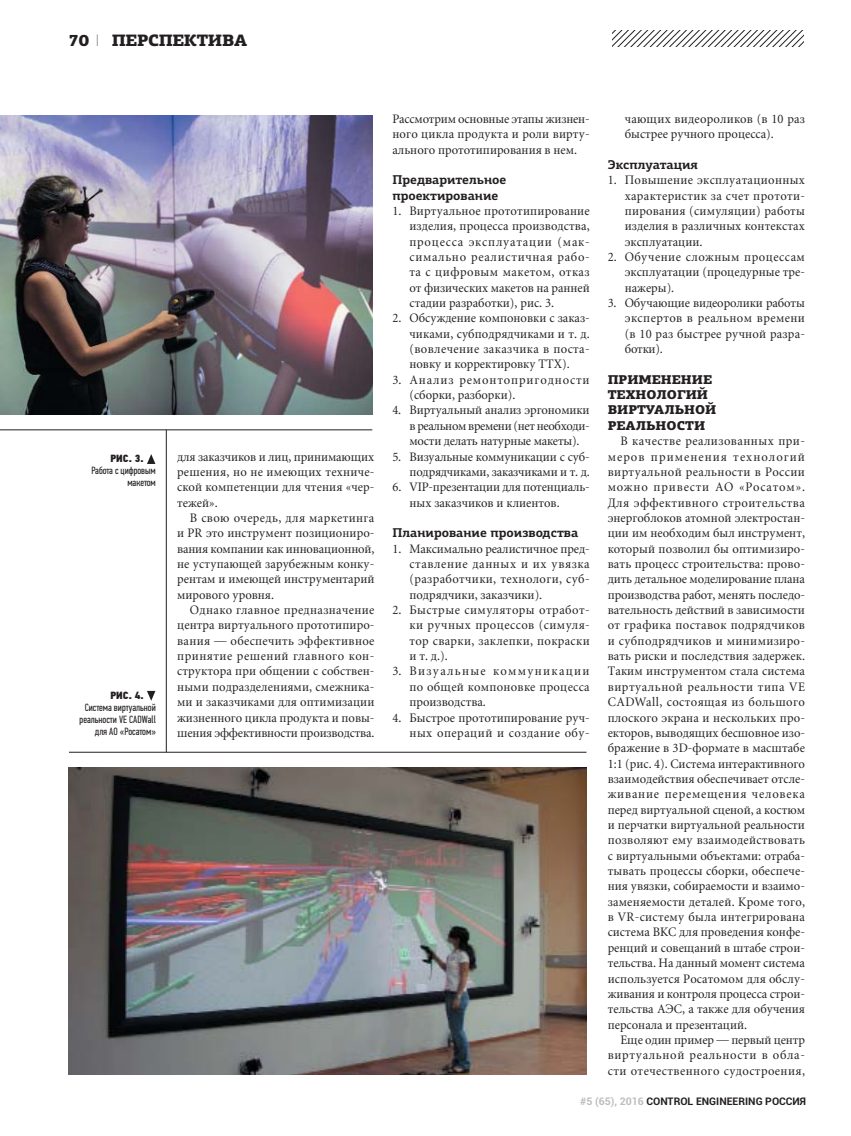
<style>
.page{position:relative;width:851px;height:1136px;background:#fff}
.page>*{position:absolute;margin:0;border:0;box-sizing:border-box;transform-origin:0 0}
.t1{font:900 16.5px "PF Agora Slab Pro";letter-spacing:-.02em;color:#231f20}
.t2{font:12.75px/15.3px "Miniature";color:#231f20;text-align:justify;scale:.96 1}
.t3{font:700 12.75px/15.3px "PF Agora Slab Pro";color:#231f20}
.t4{font:12.75px/15.3px "Miniature";letter-spacing:.07em;color:#231f20;scale:.96 1}
.t5{font:900 12.75px/15.3px "PF Agora Slab Pro";color:#231f20}
.t6{font:10.5px/12px "PF Din Text Comp Pro";color:#231f20;text-align:right}
.t7{font:700 10.5px "Roboto";color:#231f20}
.t8{font:10.5px "PF Din Text Cond Pro X Black";color:#231f20}
.s1{font-family:"PF Din Text Pro";font-weight:100}
.s2{color:#bbbdc0}
</style>
<div class="page">
<svg style="left:612px;top:31px;width:191px;height:15px"></svg>
<img style="left:69px;top:767px;width:517px;height:307px">
<img style="left:0;top:116px;width:372px;height:298px">
<svg style="left:147px;top:454px;width:8px;height:10px"></svg>
<svg style="left:147px;top:690px;width:8px;height:10px"></svg>
<hr style="left:69px;top:752px;width:517px;height:1px;background:#231f20">
<hr style="left:0;top:429px;width:372px;height:1px;background:#231f20">
<hr style="left:166px;top:430px;width:1px;height:322px;background:#231f20">
<p class="t1" style="left:69px;top:31px;width:32px">70 <span class="s1">I</span></p>
<p class="t1" style="left:112px;top:31px;width:137px">ПЕРСПЕКТИВА</p>
<p class="t8" style="left:110px;top:452px;width:35px">РИС. 3.</p>
<p class="t6" style="left:91px;top:464px;width:66px">Работа с цифровым макетом</p>
<p class="t8" style="left:110px;top:689px;width:35px">РИС. 4.</p>
<p class="t6" style="left:80px;top:701px;width:78px">Система виртуальной реальности VE CADWall для АО «Росатом»</p>
<p class="t2" style="left:177px;top:450px;width:207px">для заказчиков и лиц, принимающих решения, но не имеющих техниче&shy;ской компетенции для чтения «чер&shy;тежей».</p>
<p class="t2" style="left:177px;top:511px;width:207px;text-indent:13px">В свою очередь, для маркетинга и PR это инструмент позициониро&shy;вания компании как инновационной, не уступающей зарубежным конку&shy;рентам и имеющей инструментарий мирового уровня.</p>
<p class="t2" style="left:177px;top:603px;width:207px;text-indent:13px">Однако главное предназначение центра виртуального прототипиро&shy;вания — обеспечить эффективное принятие решений главного кон&shy;структора при общении с собствен&shy;ными подразделениями, смежника&shy;ми и заказчиками для оптимизации жизненного цикла продукта и повы&shy;шения эффективности производства.</p>
<p class="t2" style="left:392px;top:112px;width:207px">Рассмотрим основные этапы жизнен&shy;ного цикла продукта и роли вирту&shy;ального прототипирования в нем.</p>
<p class="t3" style="left:392px;top:172px;width:115px">Предварительное проектирование</p>
<p class="t2" style="left:409px;top:204px;width:189px;text-indent:-17px">1. Виртуальное прототипирование изделия, процесса производства, процесса эксплуатации (мак&shy;симально реалистичная рабо&shy;та с цифровым макетом, отказ от физических макетов на ранней стадии разработки), рис. 3.</p>
<p class="t2" style="left:409px;top:312px;width:189px;text-indent:-17px">2. Обсуждение компоновки с заказ&shy;чиками, субподрядчиками и т. д. (вовлечение заказчика в поста&shy;новку и корректировку ТТХ).</p>
<p class="t4" style="left:409px;top:373px;width:189px;text-indent:-17px">3. Анализ ремонтопригодности (сборки, разборки).</p>
<p class="t2" style="left:409px;top:404px;width:189px;text-indent:-17px">4. Виртуальный анализ эргономики в реальном времени (нет необходи&shy;мости делать натурные макеты).</p>
<p class="t2" style="left:392px;top:450px;width:207px;text-align:right">5. Визуальные коммуникации с суб&shy;подрядчиками, заказчиками и т. д.</p>
<p class="t2" style="left:409px;top:480px;width:189px;text-indent:-17px">6. VIP-презентации для потенциаль&shy;ных заказчиков и клиентов.</p>
<p class="t3" style="left:392px;top:525px;width:187px">Планирование производства</p>
<p class="t2" style="left:409px;top:542px;width:189px;text-indent:-17px">1. Максимально реалистичное пред&shy;ставление данных и их увязка (разработчики, технологи, суб&shy;подрядчики, заказчики).</p>
<p class="t2" style="left:409px;top:603px;width:189px;text-indent:-17px">2. Быстрые симуляторы отработ&shy;ки ручных процессов (симуля&shy;тор сварки, заклепки, покраски и т. д.).</p>
<p class="t2" style="left:409px;top:664px;width:189px;text-indent:-17px">3. Визуальные коммуникации по общей компоновке процесса производства.</p>
<p class="t2" style="left:392px;top:710px;width:207px;text-align:right">4. Быстрое прототипирование руч&shy;ных операций и создание обу-</p>
<p class="t2" style="left:624px;top:112px;width:189px">чающих видеороликов (в 10 раз быстрее ручного процесса).</p>
<p class="t3" style="left:607px;top:157px;width:92px">Эксплуатация</p>
<p class="t2" style="left:624px;top:173px;width:189px;text-indent:-17px">1. Повышение эксплуатационных характеристик за счет прототи&shy;пирования (симуляции) работы изделия в различных контекстах эксплуатации.</p>
<p class="t2" style="left:624px;top:250px;width:189px;text-indent:-17px">2. Обучение сложным процессам эксплуатации (процедурные тре&shy;нажеры).</p>
<p class="t2" style="left:624px;top:296px;width:189px;text-indent:-17px">3. Обучающие видеоролики работы экспертов в реальном времени (в 10 раз быстрее ручной разра&shy;ботки).</p>
<p class="t5" style="left:607px;top:372px;width:110px">ПРИМЕНЕНИЕ<br>ТЕХНОЛОГИЙ<br>ВИРТУАЛЬНОЙ<br>РЕАЛЬНОСТИ</p>
<p class="t2" style="left:607px;top:434px;width:207px;text-indent:13px">В качестве реализованных при&shy;меров применения технологий виртуальной реальности в России можно привести АО «Росатом».<br>Для эффективного строительства энерго блоков атомной электростан&shy;ции им необходим был инструмент, который позволил бы оптимизиро&shy;вать процесс строительства: прово&shy;дить детальное моделирование плана производства работ, менять последо&shy;вательность действий в зависимости от графика поставок подрядчиков и субподрядчиков и минимизиро&shy;вать риски и последствия задержек.<br>Таким инструментом стала система виртуальной реальности типа VE CADWall, состоящая из большого плоского экрана и нескольких про&shy;екторов, выводящих бесшовное изо&shy;бражение в 3D-формате в масштабе 1:1 (рис. 4). Система интерактивного взаимодействия обеспечивает отсле&shy;живание перемещения человека перед виртуальной сценой, а костюм и перчатки виртуальной реальности позволяют ему взаимодействовать с виртуальными объектами: отраба&shy;тывать процессы сборки, обеспече&shy;ния увязки, собираемости и взаимо&shy;заменяемости деталей. Кроме того, в VR-систему была интегрирована система ВКС для проведения конфе&shy;ренций и совещаний в штабе строи&shy;тельства. На данный момент система используется Росатомом для обслу&shy;живания и контроля процесса строи&shy;тельства АЭС, а также для обучения персонала и презентаций.</p>
<p class="t2" style="left:607px;top:1033px;width:207px;text-indent:13px">Еще один пример — первый центр виртуальной реальности в обла&shy;сти отечественного судостроения,</p>
<p class="t7" style="left:580px;top:1093px;width:227px"><span class="s2">#5 (65), 2016</span> CONTROL ENGINEERING РОССИЯ</p>
</div>
